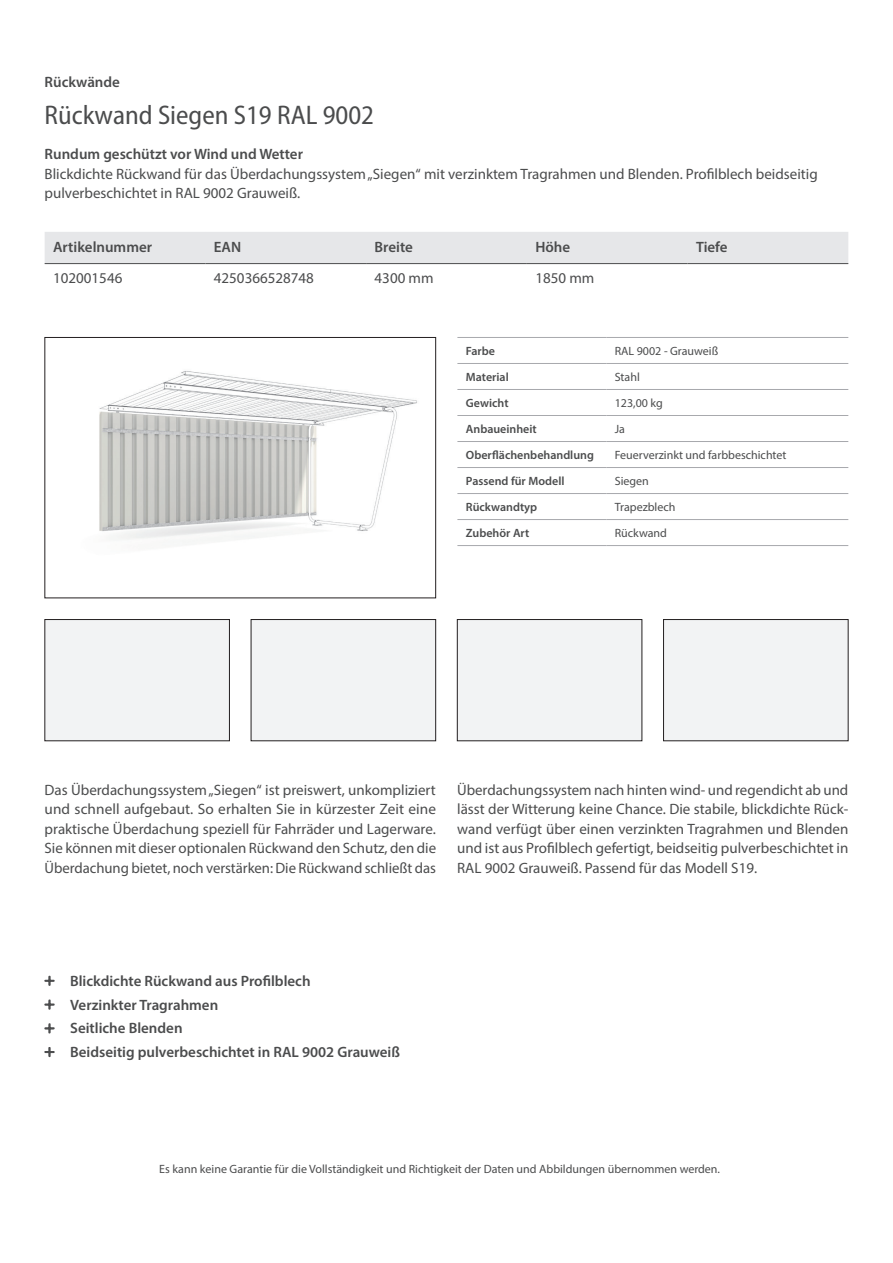
<style>
.page{position:relative;width:893px;height:1263px;background:#fff}
.page>*{position:absolute;margin:0;border:0;box-sizing:border-box;transform-origin:0 0}
.t1{font:semi-condensed 27px "Myriad Pro";color:#4b4c4d}
.t2{font:15px/19.5px "Myriad Pro";color:#4b4c4d;text-align:justify}
.t3{font:600 15px/23.7px "Myriad Pro";color:#4b4c4d}
.t4{font:12px "Myriad Pro";color:#4b4c4d}
.t5{font:600 12px "Myriad Pro";color:#4b4c4d}
</style>
<div class="page">
<img style="left:99px;top:371px;width:318px;height:169px">
<div style="left:45px;top:337px;width:391px;height:261px;border:1px solid #231f20"></div>
<div style="left:45px;top:619px;width:184px;height:122px;background:#f2f3f4"></div>
<div style="left:45px;top:619px;width:185px;height:122px;border:1px solid #231f20"></div>
<div style="left:251px;top:619px;width:185px;height:122px;background:#f2f3f4"></div>
<div style="left:251px;top:619px;width:185px;height:122px;border:1px solid #231f20"></div>
<div style="left:663px;top:619px;width:185px;height:122px;background:#f2f3f4"></div>
<div style="left:663px;top:619px;width:185px;height:122px;border:1px solid #231f20"></div>
<div style="left:457px;top:619px;width:185px;height:122px;background:#f2f3f4"></div>
<div style="left:457px;top:619px;width:185px;height:122px;border:1px solid #231f20"></div>
<div style="left:45px;top:232px;width:803px;height:31px;background:#e6e7e9"></div>
<hr style="left:45px;top:263px;width:160px;height:1px;background:#4b4c4d">
<hr style="left:205px;top:263px;width:161px;height:1px;background:#4b4c4d">
<hr style="left:366px;top:263px;width:161px;height:1px;background:#4b4c4d">
<hr style="left:527px;top:263px;width:161px;height:1px;background:#4b4c4d">
<hr style="left:688px;top:263px;width:160px;height:1px;background:#4b4c4d">
<hr style="left:457px;top:337px;width:149px;height:1px;background:#a8a9ad">
<hr style="left:606px;top:337px;width:242px;height:1px;background:#a8a9ad">
<hr style="left:457px;top:363px;width:149px;height:1px;background:#a8a9ad">
<hr style="left:606px;top:363px;width:242px;height:1px;background:#a8a9ad">
<hr style="left:457px;top:389px;width:149px;height:1px;background:#a8a9ad">
<hr style="left:606px;top:389px;width:242px;height:1px;background:#a8a9ad">
<hr style="left:457px;top:415px;width:149px;height:1px;background:#a8a9ad">
<hr style="left:606px;top:415px;width:242px;height:1px;background:#a8a9ad">
<hr style="left:457px;top:441px;width:149px;height:1px;background:#a8a9ad">
<hr style="left:606px;top:441px;width:242px;height:1px;background:#a8a9ad">
<hr style="left:457px;top:467px;width:149px;height:1px;background:#a8a9ad">
<hr style="left:606px;top:467px;width:242px;height:1px;background:#a8a9ad">
<hr style="left:457px;top:493px;width:149px;height:1px;background:#a8a9ad">
<hr style="left:606px;top:493px;width:242px;height:1px;background:#a8a9ad">
<hr style="left:457px;top:519px;width:149px;height:1px;background:#a8a9ad">
<hr style="left:606px;top:519px;width:242px;height:1px;background:#a8a9ad">
<hr style="left:457px;top:545px;width:149px;height:1px;background:#a8a9ad">
<hr style="left:606px;top:545px;width:242px;height:1px;background:#a8a9ad">
<p class="t3" style="left:45px;top:70px;width:77px">Rückwände</p>
<h1 class="t1" style="left:45px;top:99px;width:331px">Rückwand Siegen S19 RAL 9002</h1>
<p class="t3" style="left:45px;top:142px;width:260px">Rundum geschützt vor Wind und Wetter</p>
<p class="t2" style="left:45px;top:164px;width:775px">Blickdichte Rückwand für das Überdachungssystem „Siegen“ mit verzinktem Tragrahmen und Blenden. Profilblech beidseitig pulverbeschichtet in RAL 9002 Grauweiß.</p>
<p class="t3" style="left:53px;top:234px;width:101px">Artikelnummer</p>
<p class="t3" style="left:214px;top:234px;width:29px">EAN</p>
<p class="t3" style="left:375px;top:234px;width:40px">Breite</p>
<p class="t3" style="left:535px;top:234px;width:36px">Höhe</p>
<p class="t3" style="left:696px;top:234px;width:33px">Tiefe</p>
<p class="t2" style="left:53px;top:268px;width:71px">102001546</p>
<p class="t2" style="left:214px;top:268px;width:102px">4250366528748</p>
<p class="t2" style="left:375px;top:268px;width:60px">4300 mm</p>
<p class="t2" style="left:535px;top:268px;width:60px">1850 mm</p>
<p class="t5" style="left:466px;top:343px;width:31px">Farbe</p>
<p class="t4" style="left:615px;top:344px;width:105px">RAL 9002 - Grauweiß</p>
<p class="t5" style="left:466px;top:369px;width:44px">Material</p>
<p class="t4" style="left:615px;top:370px;width:27px">Stahl</p>
<p class="t5" style="left:466px;top:395px;width:44px">Gewicht</p>
<p class="t4" style="left:615px;top:396px;width:50px">123,00 kg</p>
<p class="t5" style="left:466px;top:421px;width:72px">Anbaueinheit</p>
<p class="t4" style="left:615px;top:422px;width:12px">Ja</p>
<p class="t5" style="left:466px;top:447px;width:130px">Oberflächenbehandlung</p>
<p class="t4" style="left:615px;top:448px;width:173px">Feuerverzinkt und farbbeschichtet</p>
<p class="t5" style="left:466px;top:473px;width:100px">Passend für Modell</p>
<p class="t4" style="left:615px;top:474px;width:36px">Siegen</p>
<p class="t5" style="left:466px;top:499px;width:73px">Rückwandtyp</p>
<p class="t4" style="left:615px;top:500px;width:62px">Trapezblech</p>
<p class="t5" style="left:466px;top:525px;width:65px">Zubehör Art</p>
<p class="t4" style="left:615px;top:526px;width:54px">Rückwand</p>
<p class="t2" style="left:45px;top:780px;width:393px">Das Überdachungssystem „Siegen“ ist preiswert, unkompliziert und schnell aufgebaut. So erhalten Sie in kürzester Zeit eine praktische Überdachung speziell für Fahrräder und Lagerware.<br>Sie können mit dieser optionalen Rückwand den Schutz, den die Überdachung bietet, noch verstärken: Die Rückwand schließt das</p>
<p class="t2" style="left:457px;top:780px;width:393px">Überdachungssystem nach hinten wind- und regendicht ab und lässt der Witterung keine Chance. Die stabile, blickdichte Rück&shy;wand verfügt über einen verzinkten Tragrahmen und Blenden und ist aus Profilblech gefertigt, beidseitig pulverbeschichtet in RAL 9002 Grauweiß. Passend für das Modell S19.</p>
<p class="t3" style="left:70px;top:968px;width:331px">Blickdichte Rückwand aus Profilblech<br>Verzinkter Tragrahmen<br>Seitliche Blenden<br>Beidseitig pulverbeschichtet in RAL 9002 Grauweiß</p>
<p class="t4" style="left:159px;top:1161px;width:562px">Es kann keine Garantie für die Vollständigkeit und Richtigkeit der Daten und Abbildungen übernommen werden.</p>
</div>
